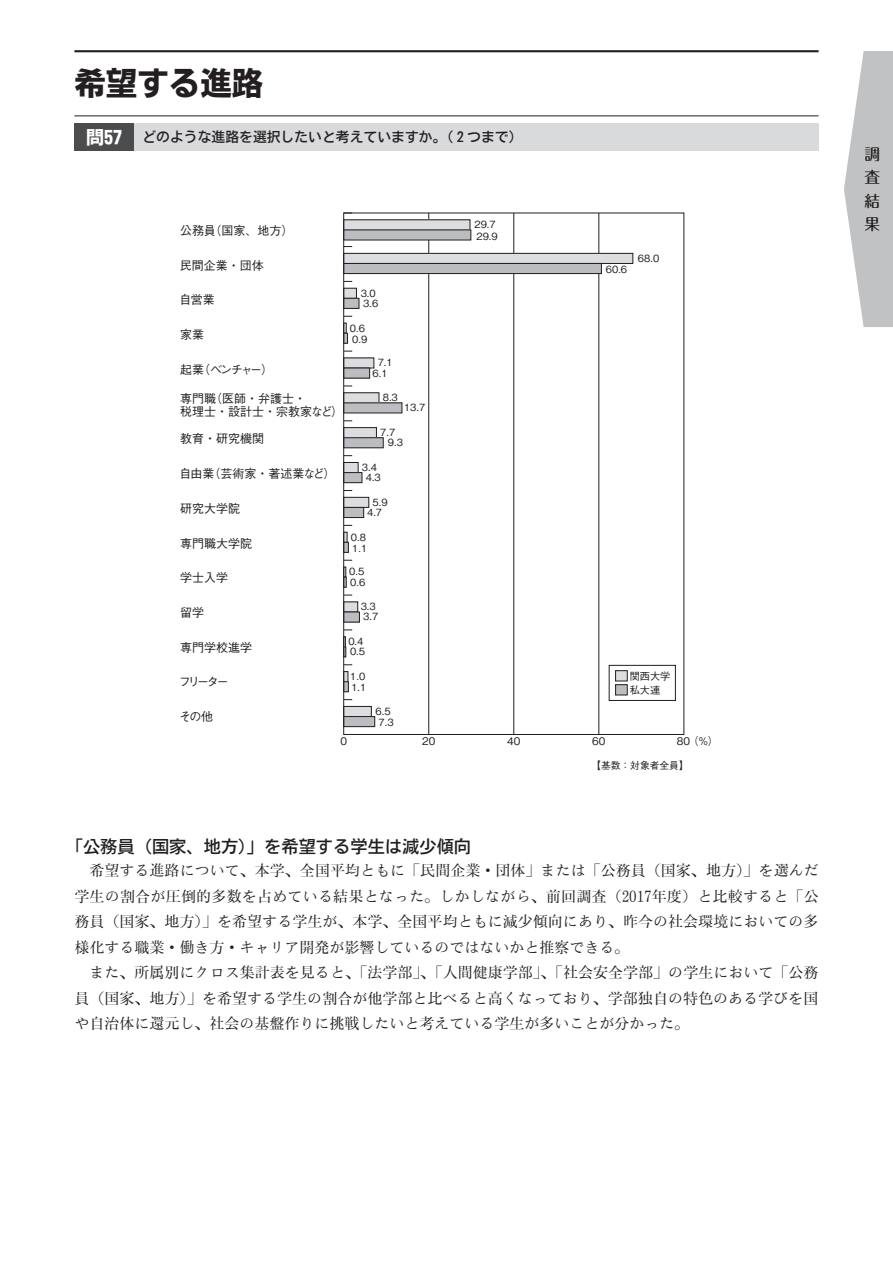
<style>
.page{position:relative;width:893px;height:1263px;background:#fff}
.page>*{position:absolute;margin:0;border:0;box-sizing:border-box;transform-origin:0 0}
.t1{font:31.5px "Motoya Cedar W6 90 msp RKSJ H";color:#231f20}
.t2{font:17.25px "Motoya Cedar W4 90 msp RKSJ H";color:#231f20}
.t3{font:500 15.75px/23.7px "Maru Fo Pro";color:#231f20;text-align:justify}
.t4{font:15px/25.5px "Motoya Mincho W3 90 msp RKSJ H";color:#231f20;text-align:justify}
.t5{font:13.8px "Motoya Cedar W4 90 msp RKSJ H";color:#231f20}
.t6{font:500 12px/13.5px "Gothic BBB Pr 6 N";color:#231f20}
.t7{font:500 10.5px "Gothic BBB Pr 6 N";color:#231f20}
.t8{font:500 10.2px/14.1px "Gothic BBB Pr 6 N";color:#231f20}
.t9{font:500 9.9px/10.1px "Gothic BBB Pr 6 N";color:#231f20}
.t10{font:500 9.75px "Gothic BBB Pr 6 N";color:#231f20}
.s1{font-family:"Motoya Cedar W6 90 msp RKSJ H";font-size:18px;color:#fff}
</style>
<div class="page">
<svg style="left:844px;top:51px;width:49px;height:276px"></svg>
<hr style="left:74px;top:115px;width:745px;height:1px;background:#231f20">
<div style="left:74px;top:123px;width:60px;height:28px;background:#4b4c4d"></div>
<div style="left:134px;top:123px;width:685px;height:28px;background:#d9dadc"></div>
<hr style="left:428px;top:213px;width:1px;height:521px;background:#231f20">
<hr style="left:513px;top:213px;width:1px;height:521px;background:#231f20">
<hr style="left:599px;top:213px;width:1px;height:521px;background:#231f20">
<div style="left:344px;top:220px;width:126px;height:10px;background:#dcdddf"></div>
<div style="left:344px;top:253px;width:289px;height:10px;background:#dcdddf"></div>
<div style="left:343px;top:253px;width:290px;height:11px;border:1px solid #231f20"></div>
<div style="left:344px;top:230px;width:127px;height:10px;background:#bcbdc0"></div>
<div style="left:344px;top:263px;width:257px;height:11px;background:#bcbdc0"></div>
<div style="left:343px;top:263px;width:259px;height:11px;border:1px solid #231f20"></div>
<div style="left:344px;top:288px;width:12px;height:10px;background:#dcdddf"></div>
<div style="left:343px;top:288px;width:14px;height:11px;border:1px solid #231f20"></div>
<div style="left:344px;top:298px;width:15px;height:10px;background:#bcbdc0"></div>
<div style="left:343px;top:298px;width:16px;height:11px;border:1px solid #231f20"></div>
<hr style="left:344px;top:333px;width:4px;height:10px;background:#bcbdc0">
<div style="left:343px;top:333px;width:5px;height:10px;border:1px solid #231f20"></div>
<div style="left:344px;top:358px;width:30px;height:10px;background:#dcdddf"></div>
<div style="left:343px;top:358px;width:31px;height:10px;border:1px solid #231f20"></div>
<div style="left:344px;top:368px;width:26px;height:10px;background:#bcbdc0"></div>
<div style="left:344px;top:393px;width:35px;height:10px;background:#dcdddf"></div>
<div style="left:343px;top:392px;width:36px;height:11px;border:1px solid #231f20"></div>
<div style="left:344px;top:403px;width:58px;height:10px;background:#bcbdc0"></div>
<div style="left:344px;top:428px;width:32px;height:10px;background:#dcdddf"></div>
<div style="left:343px;top:427px;width:34px;height:11px;border:1px solid #231f20"></div>
<div style="left:344px;top:438px;width:39px;height:10px;background:#bcbdc0"></div>
<div style="left:343px;top:437px;width:40px;height:11px;border:1px solid #231f20"></div>
<div style="left:344px;top:462px;width:14px;height:11px;background:#dcdddf"></div>
<div style="left:343px;top:462px;width:15px;height:11px;border:1px solid #231f20"></div>
<div style="left:344px;top:473px;width:18px;height:10px;background:#bcbdc0"></div>
<div style="left:343px;top:472px;width:19px;height:11px;border:1px solid #231f20"></div>
<div style="left:344px;top:497px;width:25px;height:10px;background:#dcdddf"></div>
<div style="left:343px;top:497px;width:26px;height:11px;border:1px solid #231f20"></div>
<div style="left:344px;top:507px;width:20px;height:10px;background:#bcbdc0"></div>
<div style="left:343px;top:507px;width:21px;height:11px;border:1px solid #231f20"></div>
<hr style="left:344px;top:542px;width:4px;height:10px;background:#bcbdc0">
<div style="left:343px;top:542px;width:6px;height:11px;border:1px solid #231f20"></div>
<svg style="left:345px;top:567px;width:1px;height:20px"></svg>
<div style="left:344px;top:602px;width:14px;height:10px;background:#dcdddf"></div>
<div style="left:343px;top:602px;width:15px;height:10px;border:1px solid #231f20"></div>
<div style="left:344px;top:612px;width:15px;height:10px;background:#bcbdc0"></div>
<svg style="left:344px;top:672px;width:4px;height:10px"></svg>
<hr style="left:344px;top:682px;width:4px;height:10px;background:#bcbdc0">
<div style="left:343px;top:681px;width:6px;height:11px;border:1px solid #231f20"></div>
<div style="left:344px;top:706px;width:27px;height:10px;background:#dcdddf"></div>
<div style="left:343px;top:706px;width:29px;height:11px;border:1px solid #231f20"></div>
<div style="left:344px;top:716px;width:31px;height:11px;background:#bcbdc0"></div>
<div style="left:343px;top:716px;width:32px;height:11px;border:1px solid #231f20"></div>
<svg style="left:345px;top:630px;width:7px;height:27px"></svg>
<div style="left:609px;top:665px;width:67px;height:36px;border:1px solid #231f20"></div>
<div style="left:616px;top:671px;width:11px;height:10px;background:#dcdddf"></div>
<div style="left:615px;top:670px;width:12px;height:11px;border:1px solid #231f20"></div>
<div style="left:616px;top:685px;width:11px;height:10px;background:#bcbdc0"></div>
<div style="left:615px;top:684px;width:12px;height:11px;border:1px solid #231f20"></div>
<hr style="left:74px;top:50px;width:745px;height:2px;background:#231f20">
<h1 class="t1" style="left:74px;top:67px;width:190px">希望する進路</h1>
<p class="t5" style="left:86px;top:130px;width:438px"><span class="s1">問57</span> どのような進路を選択したいと考えていますか。（２つまで）</p>
<p class="t6" style="left:180px;top:223px;width:115px">公務員（国家、地方）</p>
<p class="t6" style="left:180px;top:258px;width:85px">民間企業・団体</p>
<p class="t6" style="left:179px;top:292px;width:37px">自営業</p>
<p class="t6" style="left:180px;top:327px;width:26px">家業</p>
<p class="t6" style="left:180px;top:362px;width:94px">起業（ベンチャー）</p>
<p class="t6" style="left:180px;top:391px;width:164px">専門職（医師・弁護士・<br>税理士・設計士・宗教家など）</p>
<p class="t6" style="left:180px;top:431px;width:86px">教育・研究機関</p>
<p class="t6" style="left:179px;top:466px;width:157px">自由業（芸術家・著述業など）</p>
<p class="t6" style="left:180px;top:501px;width:62px">研究大学院</p>
<p class="t6" style="left:180px;top:535px;width:74px">専門職大学院</p>
<p class="t6" style="left:180px;top:570px;width:50px">学士入学</p>
<p class="t6" style="left:180px;top:605px;width:26px">留学</p>
<p class="t6" style="left:180px;top:640px;width:74px">専門学校進学</p>
<p class="t6" style="left:179px;top:674px;width:51px">フリーター</p>
<p class="t6" style="left:179px;top:709px;width:36px">その他</p>
<p class="t9" style="left:361px;top:287px;width:19px">3.0<br>3.6</p>
<p class="t9" style="left:350px;top:321px;width:19px;line-height:11.4px">0.6<br>0.9</p>
<p class="t9" style="left:373px;top:357px;width:22px;line-height:10.5px;text-align:center">7.1<br>6.1</p>
<p class="t9" style="left:383px;top:392px;width:17px">8.3</p>
<p class="t9" style="left:404px;top:402px;width:23px">13.7</p>
<p class="t9" style="left:388px;top:427px;width:17px;text-indent:-8px">7.7<br>9.3</p>
<p class="t9" style="left:362px;top:461px;width:20px;text-align:center">3.4<br>4.3</p>
<p class="t9" style="left:367px;top:496px;width:22px;text-align:center">5.9<br>4.7</p>
<p class="t9" style="left:351px;top:531px;width:18px;line-height:11.4px">0.8<br>1.1</p>
<p class="t9" style="left:349px;top:566px;width:18px">0.5<br>0.6</p>
<p class="t9" style="left:361px;top:601px;width:19px">3.3<br>3.7</p>
<p class="t9" style="left:348px;top:636px;width:18px">0.4<br>0.5</p>
<p class="t9" style="left:350px;top:669px;width:18px;line-height:11.4px">1.0<br>1.1</p>
<p class="t9" style="left:376px;top:705px;width:20px;line-height:10.9px;text-align:center">6.5<br>7.3</p>
<p class="t9" style="left:474px;top:218px;width:25px;line-height:11.7px">29.7<br>29.9</p>
<p class="t9" style="left:606px;top:264px;width:23px">60.6</p>
<p class="t9" style="left:638px;top:252px;width:23px">68.0</p>
<p class="t8" style="left:630px;top:668px;width:42px">関西大学私大連</p>
<p class="t7" style="left:340px;top:733px;width:8px">0</p>
<p class="t7" style="left:422px;top:733px;width:15px">20</p>
<p class="t7" style="left:507px;top:733px;width:15px">40</p>
<p class="t7" style="left:592px;top:733px;width:15px">60</p>
<p class="t7" style="left:677px;top:733px;width:43px">80 （%）</p>
<p class="t10" style="left:591px;top:757px;width:99px">【基数：対象者全員】</p>
<p class="t2" style="left:66px;top:838px;width:407px">「公務員（国家、地方）」を希望する学生は減少傾向</p>
<p class="t4" style="left:74px;top:858px;width:746px;text-indent:15px">希望する進路について、本学、全国平均ともに「民間企業・団体」または「公務員（国家、地方）」を選んだ学生の割合が圧倒的多数を占めている結果となった。しかしながら、前回調査（2017年度）と比較すると「公務員（国家、地方）」を希望する学生が、本学、全国平均ともに減少傾向にあり、昨今の社会環境においての多様化する職業・働き方・キャリア開発が影響しているのではないかと推察できる。</p>
<p class="t4" style="left:74px;top:960px;width:746px;text-indent:15px">また、所属別にクロス集計表を見ると、「法学部」、「人間健康学部」、「社会安全学部」の学生において「公務員（国家、地方）」を希望する学生の割合が他学部と比べると高くなっており、学部独自の特色のある学びを国や自治体に還元し、社会の基盤作りに挑戦したいと考えている学生が多いことが分かった。</p>
<p class="t3" style="left:864px;top:140px;width:17px">調査結果</p>
</div>
